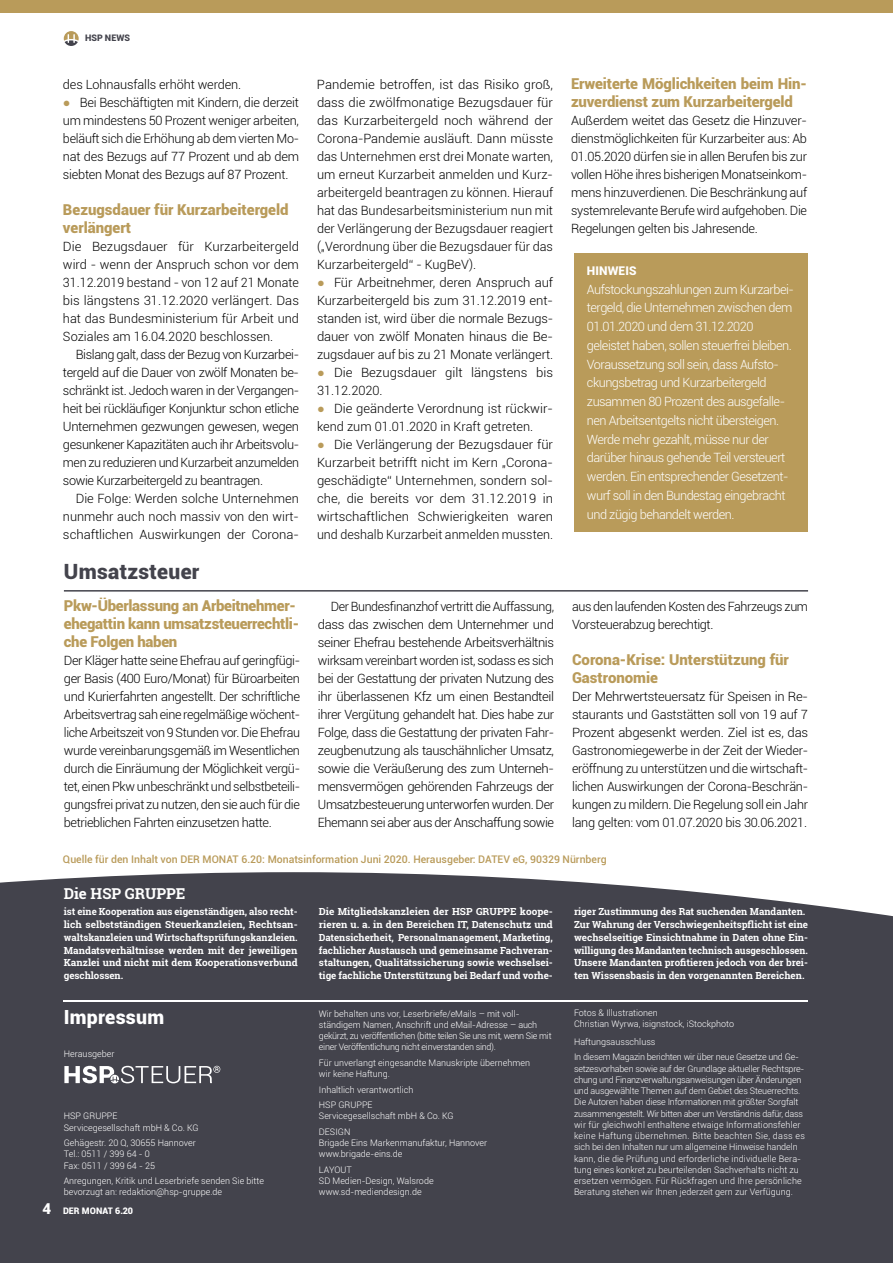
<style>
.page{position:relative;width:893px;height:1263px;background:#fff}
.page>*{position:absolute;margin:0;border:0;box-sizing:border-box;transform-origin:0 0}
.t1{font:900 21px "Roboto";letter-spacing:.015em;color:#43434c}
.t2{font:900 19.5px "Roboto";letter-spacing:.015em;color:#fff}
.t3{font:900 15px/18px "Roboto";letter-spacing:-.01em;color:#b99b5a}
.t4{font:700 15px "Roboto Slab";color:#fff}
.t5{font:300 12.75px/18px "Roboto";letter-spacing:-.01em;color:#000;text-align:justify}
.t6{font:300 12.75px/18.8px "Roboto";letter-spacing:-.04em;color:#fff}
.t7{font:300 12.75px/18px "Roboto";letter-spacing:-.03em;color:#000}
.t8{font:900 12px "Roboto";letter-spacing:.01em;color:#fff}
.t9{font:500 10.5px "Roboto";color:#b99b5a}
.t10{font:700 9.75px/12.8px "Roboto Slab";color:#fff;text-align:justify}
.t11{font:300 9px/11.2px "Roboto";color:#fff}
.t12{font:300 9px/11.2px "Roboto";letter-spacing:-.03em;color:#fff}
.t13{font:300 9px/15.5px "Roboto";letter-spacing:-.025em;color:#fff}
.t14{font:900 9px "Roboto";color:#fff}
.t15{font:900 9px "Roboto";color:#43434c}
.s1{font-family:"Times New Roman";font-weight:700;color:#b99b5a}
.s2{font-size:15px}
</style>
<div class="page">
<div style="left:0;top:872px;width:893px;height:391px;background:#43434c"></div>
<svg style="left:64px;top:31px;width:15px;height:15px"></svg>
<div style="left:0;top:0;width:893px;height:13px;background:#b99b5a"></div>
<hr style="left:64px;top:590px;width:744px;height:2px;background:#43434c">
<div style="left:574px;top:253px;width:234px;height:278px;background:#b99b5a"></div>
<svg style="left:64px;top:1066px;width:156px;height:17px"></svg>
<hr style="left:64px;top:1000px;width:744px;height:1px;background:#fff">
<p class="t15" style="left:85px;top:31px;width:46px">HSP NEWS</p>
<p class="t5" style="left:63px;top:75px;width:180px">des Lohnausfalls erhöht werden.</p>
<p class="t5" style="left:63px;top:93px;width:238px"><span class="s1">●</span> Bei Beschäftigten mit Kindern, die derzeit um mindestens 50 Prozent weniger arbeiten, beläuft sich die Erhöhung ab dem vierten Mo&shy;nat des Bezugs auf 77 Prozent und ab dem siebten Monat des Bezugs auf 87 Prozent.</p>
<p class="t3" style="left:63px;top:200px;width:227px">Bezugsdauer für Kurzarbeitergeld verlängert</p>
<p class="t5" style="left:63px;top:237px;width:238px">Die Bezugsdauer für Kurzarbeitergeld wird - wenn der Anspruch schon vor dem 31.12.2019 bestand - von 12 auf 21 Monate bis längstens 31.12.2020 verlängert. Das hat das Bundesministerium für Arbeit und Soziales am 16.04.2020 beschlossen.</p>
<p class="t5" style="left:63px;top:345px;width:238px;text-indent:13px">Bislang galt, dass der Bezug von Kurzarbei&shy;tergeld auf die Dauer von zwölf Monaten be&shy;schränkt ist. Jedoch waren in der Vergangen&shy;heit bei rückläufiger Konjunktur schon etliche Unternehmen gezwungen gewesen, wegen gesunkener Kapazitäten auch ihr Arbeitsvolu&shy;men zu reduzieren und Kurzarbeit anzumelden sowie Kurzarbeitergeld zu beantragen.</p>
<p class="t5" style="left:63px;top:489px;width:238px;text-indent:13px">Die Folge: Werden solche Unternehmen nunmehr auch noch massiv von den wirt&shy;schaftlichen Auswirkungen der Corona-</p>
<h1 class="t1" style="left:64px;top:557px;width:137px">Umsatzsteuer</h1>
<p class="t3" style="left:64px;top:596px;width:237px">Pkw-Überlassung an Arbeitnehmer&shy;ehegattin kann umsatzsteuerrechtli&shy;che Folgen haben</p>
<p class="t5" style="left:64px;top:651px;width:238px">Der Kläger hatte seine Ehefrau auf geringfügi&shy;ger Basis (400 Euro/Monat) für Büroarbeiten und Kurierfahrten angestellt. Der schriftliche Arbeitsvertrag sah eine regelmäßige wöchent&shy;liche Arbeitszeit von 9 Stunden vor. Die Ehefrau wurde vereinbarungsgemäß im Wesentlichen durch die Einräumung der Möglichkeit vergü&shy;tet, einen Pkw unbeschränkt und selbstbeteili&shy;gungsfrei privat zu nutzen, den sie auch für die betrieblichen Fahrten einzusetzen hatte.</p>
<p class="t5" style="left:317px;top:75px;width:238px">Pandemie betroffen, ist das Risiko groß, dass die zwölfmonatige Bezugsdauer für das Kurzarbeitergeld noch während der Corona-Pandemie ausläuft. Dann müsste das Unternehmen erst drei Monate warten, um erneut Kurzarbeit anmelden und Kurz&shy;arbeitergeld beantragen zu können. Hierauf hat das Bundesarbeitsministerium nun mit der Verlängerung der Bezugsdauer reagiert („Verordnung über die Bezugsdauer für das Kurzarbeitergeld“ - KugBeV).</p>
<p class="t5" style="left:317px;top:273px;width:238px"><span class="s1">●</span> Für Arbeitnehmer, deren Anspruch auf Kurzarbeitergeld bis zum 31.12.2019 ent&shy;standen ist, wird über die normale Bezugs&shy;dauer von zwölf Monaten hinaus die Be&shy;zugsdauer auf bis zu 21 Monate verlängert.</p>
<p class="t5" style="left:317px;top:363px;width:238px"><span class="s1">●</span> Die Bezugsdauer gilt längstens bis<br>31.12.2020.</p>
<p class="t5" style="left:317px;top:399px;width:237px"><span class="s1">●</span> Die geänderte Verordnung ist rückwir&shy;kend zum 01.01.2020 in Kraft getreten.</p>
<p class="t5" style="left:317px;top:435px;width:238px"><span class="s1">●</span> Die Verlängerung der Bezugsdauer für Kurzarbeit betrifft nicht im Kern „Corona&shy;geschädigte“ Unternehmen, sondern sol&shy;che, die bereits vor dem 31.12.2019 in wirtschaftlichen Schwierigkeiten waren und deshalb Kurzarbeit anmelden mussten.</p>
<p class="t3" style="left:571px;top:74px;width:237px">Erweiterte Möglichkeiten beim Hin&shy;zuverdienst zum Kurzarbeitergeld</p>
<p class="t5" style="left:571px;top:111px;width:238px">Außerdem weitet das Gesetz die Hinzuver&shy;dienstmöglichkeiten für Kurzarbeiter aus: Ab 01.05.2020 dürfen sie in allen Berufen bis zur vollen Höhe ihres bisherigen Monatseinkom&shy;mens hinzuverdienen. Die Beschränkung auf systemrelevante Berufe wird aufgehoben. Die Regelungen gelten bis Jahresende.</p>
<p class="t8" style="left:587px;top:262px;width:51px">HINWEIS</p>
<p class="t6" style="left:587px;top:279px;width:208px">Aufstockungszahlungen zum Kurzarbei&shy;tergeld, die Unternehmen zwischen dem 01.01.2020 und dem 31.12.2020 geleistet haben, sollen steuerfrei bleiben.<br>Voraussetzung soll sein, dass Aufsto&shy;ckungsbetrag und Kurzarbeitergeld zusammen 80 Prozent des ausgefalle&shy;nen Arbeitsentgelts nicht übersteigen.<br>Werde mehr gezahlt, müsse nur der darüber hinaus gehende Teil versteuert werden. Ein entsprechender Gesetzent&shy;wurf soll in den Bundestag eingebracht und zügig behandelt werden.</p>
<p class="t5" style="left:318px;top:597px;width:238px;text-indent:13px">Der Bundesfinanzhof vertritt die Auffassung, dass das zwischen dem Unternehmer und seiner Ehefrau bestehende Arbeitsverhältnis wirksam vereinbart worden ist, sodass es sich bei der Gestattung der privaten Nutzung des ihr überlassenen Kfz um einen Bestandteil ihrer Vergütung gehandelt hat. Dies habe zur Folge, dass die Gestattung der privaten Fahr&shy;zeugbenutzung als tauschähnlicher Umsatz, sowie die Veräußerung des zum Unterneh&shy;mensvermögen gehörenden Fahrzeugs der Umsatzbesteuerung unterworfen wurden. Der Ehemann sei aber aus der Anschaffung sowie</p>
<p class="t7" style="left:572px;top:597px;width:238px">aus den laufenden Kosten des Fahrzeugs zum<br>Vorsteuerabzug berechtigt.</p>
<p class="t3" style="left:572px;top:650px;width:218px">Corona-Krise: Unterstützung für<br>Gastronomie</p>
<p class="t5" style="left:572px;top:687px;width:238px">Der Mehrwertsteuersatz für Speisen in Re&shy;staurants und Gaststätten soll von 19 auf 7<br>Prozent abgesenkt werden. Ziel ist es, das Gastronomiegewerbe in der Zeit der Wieder&shy;eröffnung zu unterstützen und die wirtschaft&shy;lichen Auswirkungen der Corona-Beschrän&shy;kungen zu mildern. Die Regelung soll ein Jahr lang gelten: vom 01.07.2020 bis 30.06.2021.</p>
<p class="t9" style="left:63px;top:852px;width:545px">Quelle für den Inhalt von DER MONAT 6.20: Monatsinformation Juni 2020. Herausgeber: DATEV eG, 90329 Nürnberg</p>
<p class="t4" style="left:64px;top:884px;width:123px">Die HSP GRUPPE</p>
<p class="t10" style="left:64px;top:905px;width:235px">ist eine Kooperation aus eigenständigen, also recht&shy;lich selbstständigen Steuerkanzleien, Rechtsan&shy;waltskanzleien und Wirtschaftsprüfungskanzleien.<br>Mandatsverhältnisse werden mit der jeweiligen Kanzlei und nicht mit dem Kooperationsverbund geschlossen.</p>
<p class="t10" style="left:319px;top:905px;width:235px">Die Mitgliedskanzleien der HSP GRUPPE koope&shy;rieren u. a. in den Bereichen IT, Datenschutz und Datensicherheit, Personalmanagement, Marketing, fachlicher Austausch und gemeinsame Fachveran&shy;staltungen, Qualitätssicherung sowie wechselsei&shy;tige fachliche Unterstützung bei Bedarf und vorhe-</p>
<p class="t10" style="left:574px;top:905px;width:235px;text-align:left">riger Zustimmung des Rat suchenden Mandanten.<br>Zur Wahrung der Verschwiegenheitspflicht ist eine wechselseitige Einsichtnahme in Daten ohne Ein&shy;willigung des Mandanten technisch ausgeschlossen.<br>Unsere Mandanten profitieren jedoch von der brei&shy;ten Wissensbasis in den vorgenannten Bereichen.</p>
<h2 class="t2" style="left:64px;top:1003px;width:102px">Impressum</h2>
<p class="t11" style="left:64px;top:1048px;width:52px">Herausgeber</p>
<p class="t11" style="left:64px;top:1110px;width:136px">HSP GRUPPE<br>Servicegesellschaft mbH &amp; Co. KG</p>
<p class="t11" style="left:64px;top:1137px;width:134px">Gehägestr. 20 Q, 30655 Hannover<br>Tel.: 0511 / 399 64 - 0<br>Fax: 0511 / 399 64 - 25</p>
<p class="t11" style="left:64px;top:1175px;width:202px">Anregungen, Kritik und Leserbriefe senden Sie bitte bevorzugt an: redaktion@hsp-gruppe.de</p>
<p class="t14" style="left:42px;top:1204px;width:92px"><span class="s2">4</span> DER MONAT 6.20</p>
<p class="t12" style="left:319px;top:1007px;width:234px">Wir behalten uns vor, Leserbriefe/eMails – mit voll&shy;ständigem Namen, Anschrift und eMail-Adresse – auch gekürzt, zu veröffentlichen (bitte teilen Sie uns mit, wenn Sie mit einer Veröffentlichung nicht einverstanden sind).</p>
<p class="t11" style="left:319px;top:1057px;width:213px">Für unverlangt eingesandte Manuskripte übernehmen wir keine Haftung.</p>
<p class="t11" style="left:319px;top:1081px;width:96px;line-height:15.5px">Inhaltlich verantwortlich<br>HSP GRUPPE</p>
<p class="t11" style="left:319px;top:1108px;width:136px;line-height:15.5px">Servicegesellschaft mbH &amp; Co. KG<br>DESIGN</p>
<p class="t11" style="left:319px;top:1137px;width:170px">Brigade Eins Markenmanufaktur, Hannover www.brigade-eins.de</p>
<p class="t11" style="left:319px;top:1164px;width:116px">LAYOUT<br>SD Medien-Design, Walsrode www.sd-mediendesign.de</p>
<p class="t11" style="left:574px;top:1007px;width:162px">Fotos &amp; Illustrationen<br>Christian Wyrwa, isignstock, iStockphoto</p>
<p class="t13" style="left:574px;top:1034px;width:225px">Haftungsausschluss<br>In diesem Magazin berichten wir über neue Gesetze und Ge-</p>
<p class="t11" style="left:574px;top:1062px;width:232px">setzesvorhaben sowie auf der Grundlage aktueller Rechtspre&shy;chung und Finanzverwaltungsanweisungen über Änderungen und ausgewählte Themen auf dem Gebiet des Steuerrechts.<br>Die Autoren haben diese Informationen mit größter Sorgfalt zusammengestellt. Wir bitten aber um Verständnis dafür, dass wir für gleichwohl enthaltene etwaige Informationsfehler keine Haftung übernehmen. Bitte beachten Sie, dass es sich bei den Inhalten nur um allgemeine Hinweise handeln kann, die die Prüfung und erforderliche individuelle Bera&shy;tung eines konkret zu beurteilenden Sachverhalts nicht zu ersetzen vermögen. Für Rückfragen und Ihre persönliche Beratung stehen wir Ihnen jederzeit gern zur Verfügung.</p>
</div>
